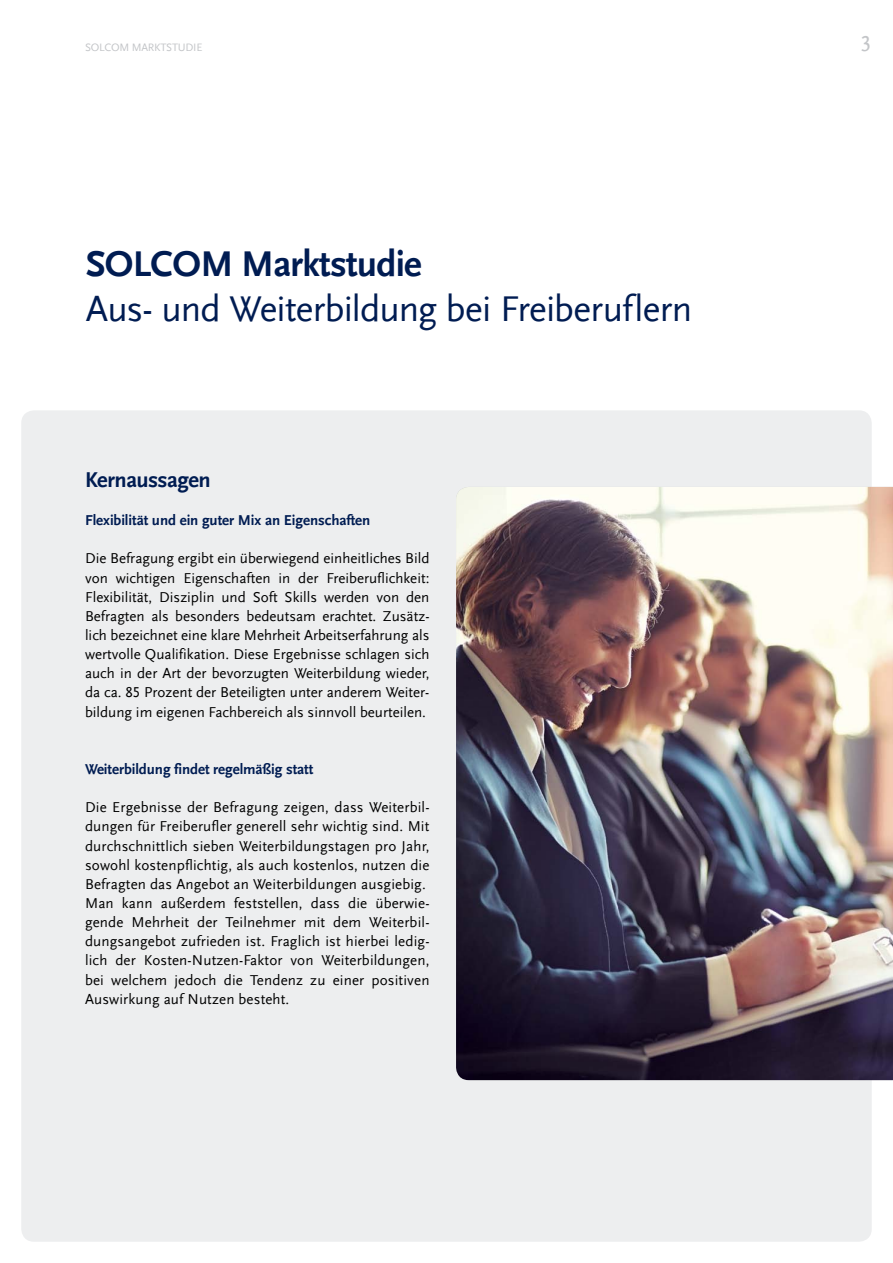
<style>
.page{position:relative;width:893px;height:1263px;background:#fff}
.page>*{position:absolute;margin:0;border:0;box-sizing:border-box;transform-origin:0 0}
.t1{font:37.5px "Scala Sans LF";letter-spacing:-.02em;color:#001c52}
.t2{font:700 37.5px "Scala Sans LF";letter-spacing:-.02em;color:#001c52}
.t3{font:700 22.5px "Scala Sans LF";letter-spacing:-.025em;color:#001c52}
.t4{font:22.5px "Scala Sans LF";color:#c3c5c8}
.t5{font:15px/19.2px "Scala Sans LF";letter-spacing:.01em;color:#000;text-align:justify}
.t6{font:700 15px "Scala Sans LF";letter-spacing:-.005em;color:#001c52}
.t7{font:11.25px "Scala Sans LF";letter-spacing:-.02em;color:#c3c5c8}
</style>
<div class="page">
<div style="left:21px;top:410px;width:851px;height:832px;background:#edeeef;border-radius:13px"></div>
<img style="left:456px;top:487px;width:437px;height:593px">
<p class="t7" style="left:85px;top:41px;width:119px">SOLCOM MARKTSTUDIE</p>
<h2 class="t4" style="left:860px;top:31px;width:13px">3</h2>
<h1 class="t2" style="left:86px;top:242px;width:338px">SOLCOM Marktstudie</h1>
<h1 class="t1" style="left:86px;top:288px;width:608px">Aus- und Weiterbildung bei Freiberuflern</h1>
<h2 class="t3" style="left:85px;top:467px;width:127px">Kernaussagen</h2>
<p class="t6" style="left:85px;top:512px;width:287px">Flexibilität und ein guter Mix an Eigenschaften</p>
<p class="t5" style="left:85px;top:549px;width:346px">Die Befragung ergibt ein überwiegend einheitliches Bild von wichtigen Eigenschaften in der Freiberuflichkeit:<br>Flexibilität, Disziplin und Soft Skills werden von den Befragten als besonders bedeutsam erachtet. Zusätz&shy;lich bezeichnet eine klare Mehrheit Arbeitserfahrung als wertvolle Qualifikation. Diese Ergebnisse schlagen sich auch in der Art der bevorzugten Weiterbildung wieder, da ca. 85 Prozent der Beteiligten unter anderem Weiter&shy;bildung im eigenen Fachbereich als sinnvoll beurteilen.</p>
<p class="t6" style="left:85px;top:761px;width:230px">Weiterbildung findet regelmäßig statt</p>
<p class="t5" style="left:85px;top:798px;width:346px;text-align:left">Die Ergebnisse der Befragung zeigen, dass Weiterbil&shy;dungen für Freiberufler generell sehr wichtig sind. Mit durchschnittlich sieben Weiterbildungstagen pro Jahr, sowohl kostenpflichtig, als auch kostenlos, nutzen die Befragten das Angebot an Weiterbildungen ausgiebig.<br>Man kann außerdem feststellen, dass die überwie&shy;gende Mehrheit der Teilnehmer mit dem Weiterbil&shy;dungsangebot zufrieden ist. Fraglich ist hierbei ledig&shy;lich der Kosten-Nutzen-Faktor von Weiterbildungen, bei welchem jedoch die Tendenz zu einer positiven Auswirkung auf Nutzen besteht.</p>
</div>
